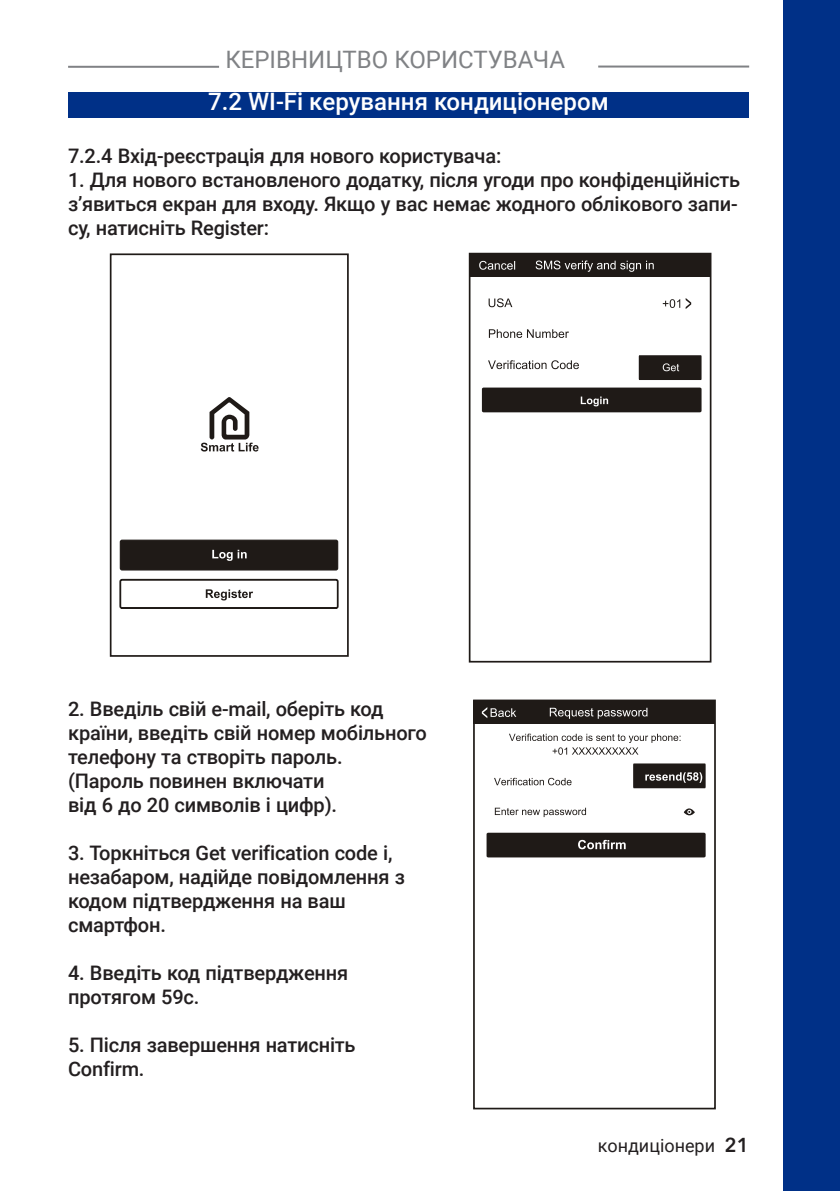
<style>
.page{position:relative;width:840px;height:1191px;background:#fff}
.page>*{position:absolute;margin:0;border:0;box-sizing:border-box;transform-origin:0 0}
.t1{font:500 24px "Roboto";color:#fff}
.t2{font:24px "Roboto";color:#808285}
.t3{font:500 20px/24px "Roboto";letter-spacing:-.01em;color:#231f20}
.t4{font:18px "Roboto";color:#231f20}
.s1{font-family:"Avenir Next Cyr";font-weight:600;font-size:20px}
</style>
<div class="page">
<div style="left:782px;top:0;width:57px;height:1191px;background:#003087"></div>
<hr style="left:68px;top:66px;width:151px;height:2px;background:#808285">
<hr style="left:598px;top:66px;width:150px;height:2px;background:#808285">
<svg style="left:109px;top:253px;width:240px;height:404px"></svg>
<svg style="left:468px;top:252px;width:244px;height:411px"></svg>
<div style="left:469px;top:253px;width:241px;height:23px;background:#1f1a17"></div>
<div style="left:468px;top:253px;width:243px;height:409px;border:2px solid #1f1a17"></div>
<svg style="left:535px;top:260px;width:118px;height:12px"></svg>
<div style="left:481px;top:387px;width:220px;height:25px;background:#1f1a17;border-radius:2px"></div>
<svg style="left:580px;top:396px;width:27px;height:10px"></svg>
<svg style="left:487px;top:360px;width:91px;height:9px"></svg>
<svg style="left:662px;top:298px;width:28px;height:11px"></svg>
<svg style="left:638px;top:355px;width:63px;height:25px;background:#2a2522"></svg>
<svg style="left:479px;top:261px;width:36px;height:9px"></svg>
<svg style="left:488px;top:298px;width:24px;height:9px"></svg>
<svg style="left:488px;top:329px;width:80px;height:9px"></svg>
<div style="left:473px;top:700px;width:241px;height:23px;background:#1f1a17"></div>
<div style="left:473px;top:699px;width:242px;height:410px;border:2px solid #1f1a17"></div>
<div style="left:486px;top:832px;width:219px;height:25px;background:#1f1a17;border-radius:2px"></div>
<svg style="left:481px;top:707px;width:35px;height:11px"></svg>
<svg style="left:549px;top:708px;width:98px;height:11px"></svg>
<svg style="left:578px;top:840px;width:47px;height:9px"></svg>
<svg style="left:494px;top:778px;width:77px;height:7px"></svg>
<svg style="left:509px;top:733px;width:171px;height:21px"></svg>
<svg style="left:633px;top:763px;width:72px;height:25px;background:#3d3936"></svg>
<svg style="left:683px;top:808px;width:11px;height:7px"></svg>
<svg style="left:494px;top:807px;width:91px;height:10px"></svg>
<div style="left:68px;top:92px;width:680px;height:25px;background:#003087"></div>
<p class="t2" style="left:225px;top:42px;width:341px">КЕРІВНИЦТВО КОРИСТУВАЧА</p>
<p class="t1" style="left:208px;top:85px;width:402px">7.2 WI-Fi керування кондиціонером</p>
<p class="t3" style="left:68px;top:143px;width:434px">7.2.4 Вхід-реєстрація для нового користувача:</p>
<p class="t3" style="left:68px;top:167px;width:673px">1. Для нового встановленого додатку, після угоди про конфіденційність з’явиться екран для входу. Якщо у вас немає жодного облікового запи&shy;су, натисніть Register:</p>
<p class="t3" style="left:68px;top:695px;width:317px">2. Введіль свій e-mail, оберіть код</p>
<p class="t3" style="left:68px;top:719px;width:360px">країни, введіть свій номер мобільного</p>
<p class="t3" style="left:68px;top:743px;width:276px">телефону та створіть пароль.</p>
<p class="t3" style="left:68px;top:767px;width:258px">(Пароль повинен включати</p>
<p class="t3" style="left:68px;top:791px;width:270px">від 6 до 20 символів і цифр).</p>
<p class="t3" style="left:68px;top:839px;width:325px">3. Торкніться Get verification code і,</p>
<p class="t3" style="left:68px;top:863px;width:338px">незабаром, надійде повідомлення з</p>
<p class="t3" style="left:68px;top:887px;width:279px">кодом підтвердження на ваш</p>
<p class="t3" style="left:68px;top:911px;width:99px">смартфон.</p>
<p class="t3" style="left:68px;top:959px;width:281px">4. Введіть код підтвердження</p>
<p class="t3" style="left:68px;top:983px;width:133px">протягом 59с.</p>
<p class="t3" style="left:68px;top:1031px;width:289px">5. Після завершення натисніть</p>
<p class="t3" style="left:68px;top:1055px;width:78px">Confirm.</p>
<p class="t4" style="left:597px;top:1132px;width:152px">кондиціонери <span class="s1">21</span></p>
</div>
